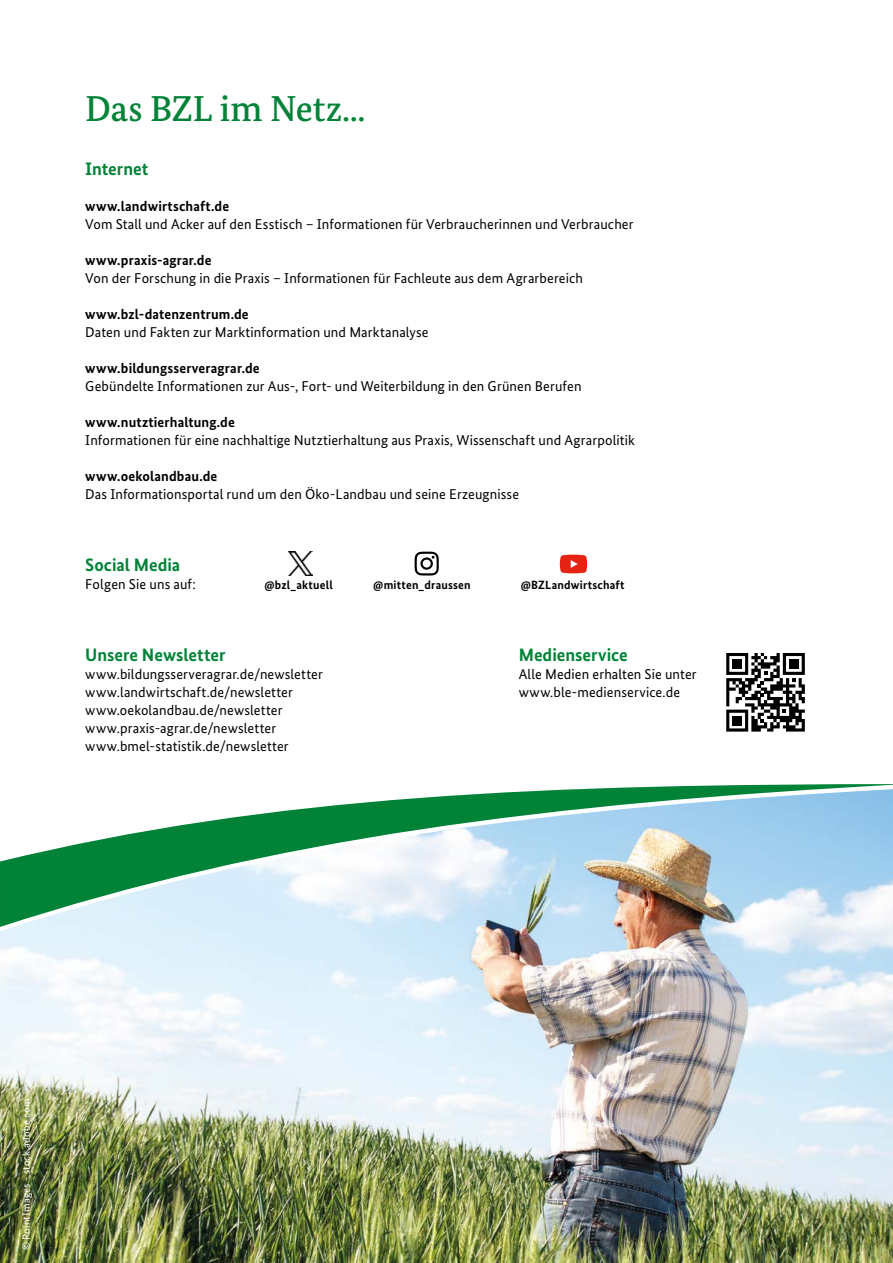
<style>
.page{position:relative;width:893px;height:1263px;background:#fff}
.page>*{position:absolute;margin:0;border:0;box-sizing:border-box;transform-origin:0 0}
.H3_Innen{font:500 36px "Bundes Serif";color:#008237}
.H4_innen{font:700 18px "Bundes Sans";color:#008237}
.A4_Fliesstext{font:14.25px/18px "Bundes Sans";letter-spacing:.01em;color:#000}
.A4_Fliesstext-2{font:700 14.25px "Bundes Sans";letter-spacing:.01em;color:#000}
.Social_Media{font:700 12px "Bundes Sans";letter-spacing:.015em;color:#000}
.t1{font:10.5px "Bundes Sans";letter-spacing:.02em;color:#fff}
.s1{font-weight:700}
</style>
<div class="page">
<img style="left:0;top:931px;width:893px;height:332px">
<svg style="left:2px;top:927px;width:891px;height:4px;background:#d2dce4"></svg>
<svg style="left:0;top:784px;width:893px;height:143px"></svg>
<svg style="left:726px;top:653px;width:79px;height:79px"></svg>
<div style="left:789px;top:659px;width:10px;height:10px;background:#000"></div>
<div style="left:732px;top:716px;width:10px;height:9px;background:#000"></div>
<div style="left:732px;top:659px;width:10px;height:10px;background:#000"></div>
<svg style="left:415px;top:552px;width:24px;height:23px"></svg>
<svg style="left:560px;top:555px;width:27px;height:18px"></svg>
<img style="left:289px;top:552px;width:23px;height:24px">
<h3 class="H3_Innen" style="left:85px;top:87px;width:281px">Das BZL im Netz...</h3>
<h4 class="H4_innen" style="left:85px;top:158px;width:65px">Internet</h4>
<p class="A4_Fliesstext-2" style="left:85px;top:197px;width:146px">www.landwirtschaft.de</p>
<p class="A4_Fliesstext" style="left:85px;top:215px;width:550px">Vom Stall und Acker auf den Esstisch – Informationen für Verbraucherinnen und Verbraucher</p>
<p class="A4_Fliesstext-2" style="left:85px;top:251px;width:128px">www.praxis-agrar.de</p>
<p class="A4_Fliesstext" style="left:85px;top:269px;width:499px">Von der Forschung in die Praxis – Informationen für Fachleute aus dem Agrarbereich</p>
<p class="A4_Fliesstext-2" style="left:85px;top:305px;width:165px">www.bzl-datenzentrum.de</p>
<p class="A4_Fliesstext" style="left:85px;top:323px;width:345px">Daten und Fakten zur Marktinformation und Marktanalyse</p>
<p class="A4_Fliesstext" style="left:85px;top:359px;width:498px"><span class="s1">www.bildungsserveragrar.de<br></span>Gebündelte Informationen zur Aus-, Fort- und Weiterbildung in den Grünen Berufen</p>
<p class="A4_Fliesstext" style="left:85px;top:413px;width:551px"><span class="s1">www.nutztierhaltung.de<br></span>Informationen für eine nachhaltige Nutztierhaltung aus Praxis, Wissenschaft und Agrarpolitik</p>
<p class="A4_Fliesstext" style="left:85px;top:467px;width:435px"><span class="s1">www.oekolandbau.de<br></span>Das Informationsportal rund um den Öko-Landbau und seine Erzeugnisse</p>
<h4 class="H4_innen" style="left:85px;top:554px;width:96px">Social Media</h4>
<p class="A4_Fliesstext" style="left:85px;top:575px;width:112px">Folgen Sie uns auf:</p>
<p class="Social_Media" style="left:264px;top:578px;width:70px">@bzl_aktuell</p>
<p class="Social_Media" style="left:373px;top:578px;width:99px">@mitten_draussen</p>
<p class="Social_Media" style="left:521px;top:578px;width:105px">@BZLandwirtschaft</p>
<h4 class="H4_innen" style="left:85px;top:644px;width:142px">Unsere Newsletter</h4>
<p class="A4_Fliesstext" style="left:85px;top:665px;width:239px">www.bildungsserveragrar.de/newsletter</p>
<p class="A4_Fliesstext" style="left:85px;top:683px;width:209px">www.landwirtschaft.de/newsletter www.oekolandbau.de/newsletter www.praxis-agrar.de/newsletter www.bmel-statistik.de/newsletter</p>
<h4 class="H4_innen" style="left:519px;top:644px;width:110px">Medienservice</h4>
<p class="A4_Fliesstext" style="left:519px;top:665px;width:179px">Alle Medien erhalten Sie unter www.ble-medienservice.de</p>
<p class="t1" style="left:20px;top:1250px;width:153px;rotate:-90deg">© PointImages - stock.adobe.com</p>
</div>
